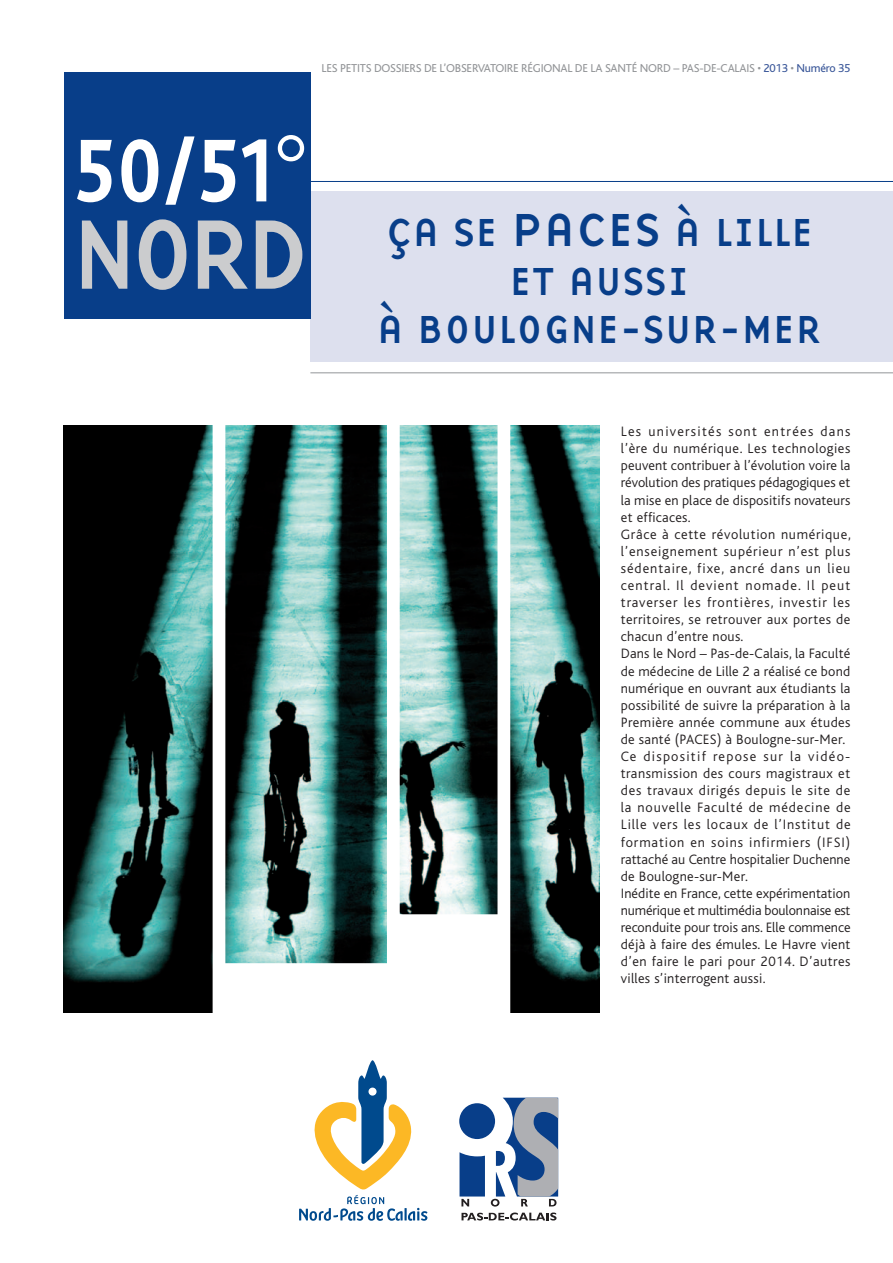
<style>
.page{position:relative;width:893px;height:1263px;background:#fff}
.page>*{position:absolute;margin:0;border:0;box-sizing:border-box;transform-origin:0 0}
.t1{font:40.5px/48.8px "Base Nine";color:#083e89;text-align:center}
.t2{font:300 14.25px/17.1px "Bliss";letter-spacing:.02em;color:#231f20}
.t3{font:12px "Bliss";letter-spacing:-.02em;color:#939598}
.s1{color:#3a5799}
.s2{font-size:48px}
</style>
<div class="page">
<div style="left:310px;top:191px;width:583px;height:170px;background:#dde0ee"></div>
<div style="left:64px;top:72px;width:246px;height:246px;background:#083e89"></div>
<svg style="left:77px;top:140px;width:35px;height:62px"></svg>
<svg style="left:121px;top:139px;width:37px;height:63px"></svg>
<svg style="left:165px;top:136px;width:30px;height:69px"></svg>
<svg style="left:201px;top:140px;width:35px;height:62px"></svg>
<svg style="left:242px;top:139px;width:24px;height:62px"></svg>
<svg style="left:278px;top:135px;width:26px;height:26px"></svg>
<svg style="left:82px;top:221px;width:45px;height:68px"></svg>
<svg style="left:139px;top:219px;width:47px;height:71px"></svg>
<svg style="left:198px;top:221px;width:50px;height:68px"></svg>
<svg style="left:256px;top:221px;width:46px;height:68px"></svg>
<hr style="left:310px;top:181px;width:583px;height:1px;background:#083e89">
<hr style="left:310px;top:372px;width:583px;height:1px;background:#939598">
<img style="left:64px;top:425px;width:536px;height:587px">
<svg style="left:213px;top:425px;width:297px;height:587px"></svg>
<div style="left:459px;top:1103px;width:36px;height:36px;background:#083e89;border-radius:50%"></div>
<svg style="left:459px;top:1152px;width:26px;height:54px"></svg>
<svg style="left:491px;top:1098px;width:67px;height:108px"></svg>
<svg style="left:462px;top:1212px;width:94px;height:8px"></svg>
<svg style="left:299px;top:1060px;width:128px;height:161px"></svg>
<p class="t3" style="left:322px;top:62px;width:530px">LES PETITS DOSSIERS DE L’OBSERVATOIRE RÉGIONAL DE LA SANTÉ NORD – PAS-DE-CALAIS • <span class="s1">2013</span> • <span class="s1">Numéro 35</span></p>
<h1 class="t1" style="left:377px;top:207px;width:447px">ÇA SE <span class="s2">PACES</span> À LILLE<br>ET AUSSI<br>À BOULOGNE-SUR-MER</h1>
<p class="t2" style="left:621px;top:423px;width:231px">Les universités sont entrées dans l’ère du numérique. Les technologies peuvent contribuer à l’évolution voire la révolution des pratiques pédagogiques et la mise en place de dispositifs novateurs et efficaces.<br>Grâce à cette révolution numérique, l’enseignement supérieur n’est plus sédentaire, fixe, ancré dans un lieu central. Il devient nomade. Il peut traverser les frontières, investir les territoires, se retrouver aux portes de chacun d’entre nous.<br>Dans le Nord – Pas-de-Calais, la Faculté de médecine de Lille 2 a réalisé ce bond numérique en ouvrant aux étudiants la possibilité de suivre la préparation à la Première année commune aux études de santé (PACES) à Boulogne-sur-Mer.<br>Ce dispositif repose sur la vidéo&shy;transmission des cours magistraux et des travaux dirigés depuis le site de la nouvelle Faculté de médecine de Lille vers les locaux de l’Institut de formation en soins infirmiers (IFSI) rattaché au Centre hospitalier Duchenne de Boulogne-sur-Mer.<br>Inédite en France, cette expérimentation numérique et multimédia boulonnaise est reconduite pour trois ans. Elle commence déjà à faire des émules. Le Havre vient d’en faire le pari pour 2014. D’autres villes s’interrogent aussi.</p>
</div>
